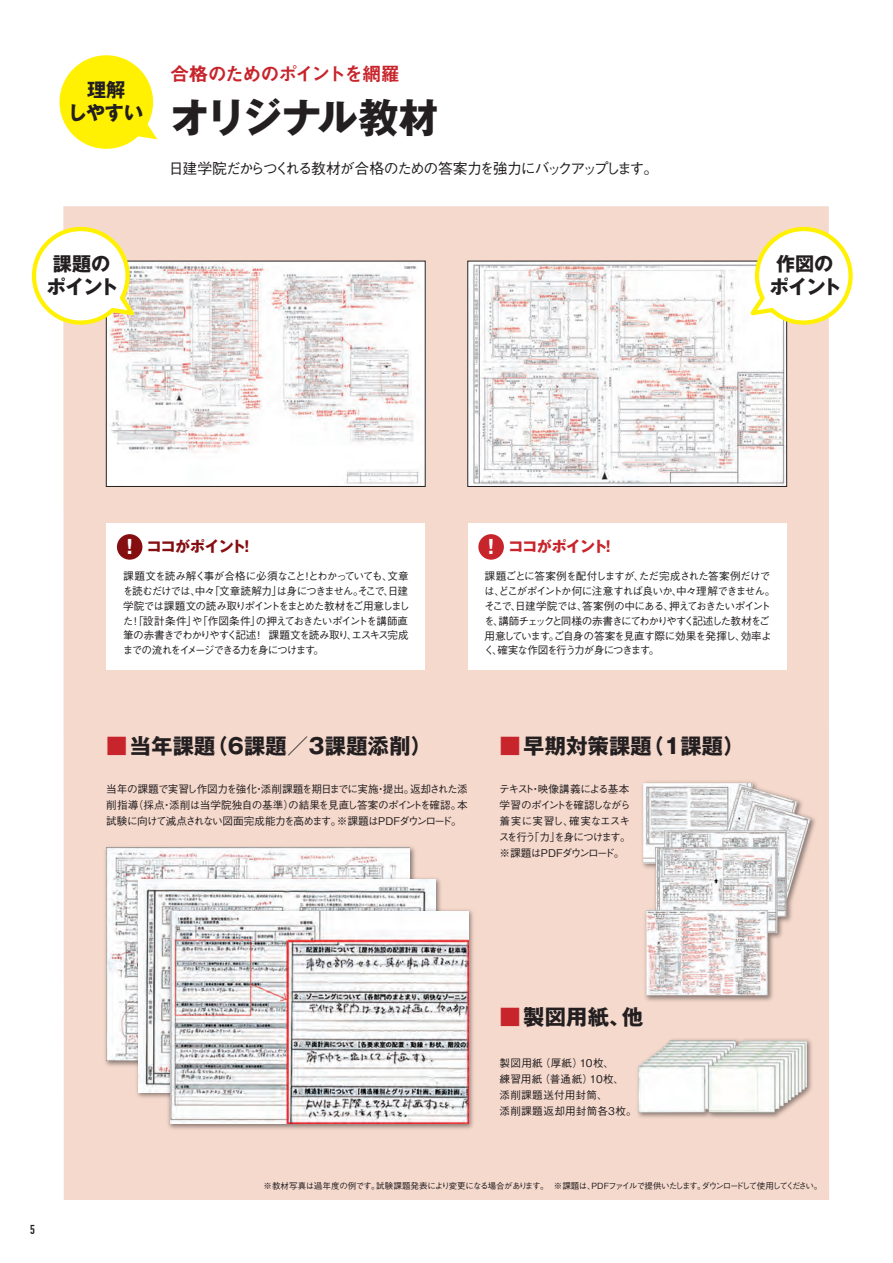
<style>
.page{position:relative;width:893px;height:1263px;background:#fff}
.page>*{position:absolute;margin:0;border:0;box-sizing:border-box;transform-origin:0 0}
.t1{font:700 40.35px "Gothic MB101 Pro";letter-spacing:-.065em;color:#231f20}
.t2{font:700 21.3px "Gothic MB101 Pro";letter-spacing:.01em;color:#231f20}
.t3{font:700 19.2px/23.4px "Gothic MB101 Pro";letter-spacing:-.015em;color:#231f20;text-align:center}
.t4{font:19.2px "Midashi Go Pro MB31";letter-spacing:-.075em;color:#c8242b}
.t5{font:500 14.85px "Gothic BBB Pro";letter-spacing:-.11em;color:#231f20}
.t6{font:700 14.85px "Gothic MB101 Pro";letter-spacing:-.045em;color:#850e11}
.t7{font:700 14.85px "Gothic MB101 Pro";letter-spacing:-.045em;color:#c8242b}
.t8{font:700 12.75px "DIN Condensed";color:#231f20}
.t9{font:500 10.65px/14.9px "Gothic BBB Pro";letter-spacing:-.085em;color:#231f20}
.t10{font:500 10.65px/15.9px "Gothic BBB Pro";letter-spacing:-.105em;color:#231f20}
.t11{font:500 10.65px/15.9px "Gothic BBB Pro";letter-spacing:.02em;color:#231f20}
.t12{font:500 8.55px "Gothic BBB Pro";letter-spacing:-.095em;color:#231f20}
.s1{font-size:19.2px;color:#fff}
.s2{color:#c8242b}
</style>
<div class="page">
<div style="left:63px;top:206px;width:766px;height:994px;background:#f5d9cd"></div>
<div style="left:60px;top:55px;width:93px;height:94px;background:#fff101;border-radius:50%"></div>
<svg style="left:137px;top:121px;width:20px;height:18px"></svg>
<div style="left:106px;top:523px;width:319px;height:147px;background:#fff"></div>
<div style="left:117px;top:534px;width:25px;height:26px;background:#850e11;border-radius:50%"></div>
<div style="left:468px;top:523px;width:319px;height:147px;background:#fff"></div>
<div style="left:478px;top:534px;width:26px;height:26px;background:#c8242b;border-radius:50%"></div>
<img style="left:108px;top:263px;width:315px;height:222px">
<div style="left:106px;top:261px;width:319px;height:226px;border:1px solid #231f20"></div>
<img style="left:470px;top:263px;width:315px;height:222px">
<div style="left:468px;top:261px;width:319px;height:226px;border:1px solid #231f20"></div>
<svg style="left:31px;top:225px;width:107px;height:102px"></svg>
<svg style="left:747px;top:226px;width:106px;height:101px"></svg>
<img style="left:106px;top:847px;width:304px;height:213px">
<img style="left:134px;top:875px;width:307px;height:223px">
<img style="left:138px;top:879px;width:298px;height:213px">
<img style="left:165px;top:906px;width:308px;height:223px">
<img style="left:170px;top:911px;width:298px;height:213px">
<img style="left:637px;top:1039px;width:175px;height:79px">
<img style="left:638px;top:1040px;width:169px;height:73px">
<img style="left:642px;top:781px;width:173px;height:220px">
<img style="left:643px;top:783px;width:168px;height:212px">
<h3 class="t3" style="left:68px;top:76px;width:77px">理解<br>しやすい</h3>
<h3 class="t4" style="left:170px;top:58px;width:231px">合格のためのポイントを網羅</h3>
<h1 class="t1" style="left:170px;top:84px;width:270px">オリジナル教材</h1>
<h3 class="t5" style="left:169px;top:156px;width:491px">日建学院だからつくれる教材が合格のための答案力を強力にバックアップします。</h3>
<h3 class="t3" style="left:47px;top:249px;width:73px">課題のポイント</h3>
<h3 class="t3" style="left:770px;top:249px;width:73px">作図のポイント</h3>
<p class="t8" style="left:30px;top:1220px;width:6px">5</p>
<h3 class="t6" style="left:120px;top:534px;width:136px"><span class="s1">！</span>ココがポイント！</h3>
<p class="t9" style="left:123px;top:567px;width:288px">課題文を読み解く事が合格に必須なこと！とわかっていても、文章を読むだけでは、中々「文章読解力」は身につきません。そこで、日建学院では課題文の読み取りポイントをまとめた教材をご用意しました！「設計条件」や「作図条件」の押えておきたいポイントを講師直筆の赤書きでわかりやすく記述！ 課題文を読み取り、エスキス完成までの流れをイメージできる力を身につけます。</p>
<h3 class="t7" style="left:482px;top:534px;width:136px"><span class="s1">！</span>ココがポイント！</h3>
<p class="t9" style="left:484px;top:567px;width:293px">課題ごとに答案例を配付しますが、ただ完成された答案例だけでは、どこがポイントか何に注意すれば良いか、中々理解できません。そこで、日建学院では、答案例の中にある、押えておきたいポイントを、講師チェックと同様の赤書きにてわかりやすく記述した教材をご用意しています。ご自身の答案を見直す際に効果を発揮し、効率よく、確実な作図を行う力が身につきます。</p>
<h2 class="t2" style="left:106px;top:728px;width:327px"><span class="s2">■</span>当年課題（6課題／3課題添削）</h2>
<p class="t9" style="left:106px;top:780px;width:363px;line-height:15.9px;text-align:justify">当年の課題で実習し作図力を強化・添削課題を期日までに実施・提出。返却された添削指導（採点・添削は当学院独自の基準）の結果を見直し答案のポイントを確認。本試験に向けて減点されない図面完成能力を高めます。※課題はPDFダウンロード。</p>
<h2 class="t2" style="left:500px;top:728px;width:247px"><span class="s2">■</span>早期対策課題（1課題）</h2>
<p class="t10" style="left:499px;top:780px;width:133px">テキスト・映像講義による基本学習のポイントを確認しながら着実に実習し、確実なエスキスを行う「力」を身につけます。※課題はPDFダウンロード。</p>
<h2 class="t2" style="left:500px;top:999px;width:145px"><span class="s2">■</span>製図用紙、他</h2>
<p class="t11" style="left:500px;top:1053px;width:139px">製図用紙（厚紙）10枚、<br>練習用紙（普通紙）10枚、添削課題送付用封筒、<br>添削課題返却用封筒各3枚。</p>
<p class="t12" style="left:263px;top:1179px;width:560px">※教材写真は過年度の例です。試験課題発表により変更になる場合があります。　※課題は、PDFファイルで提供いたします。ダウンロードして使用してください。</p>
</div>
